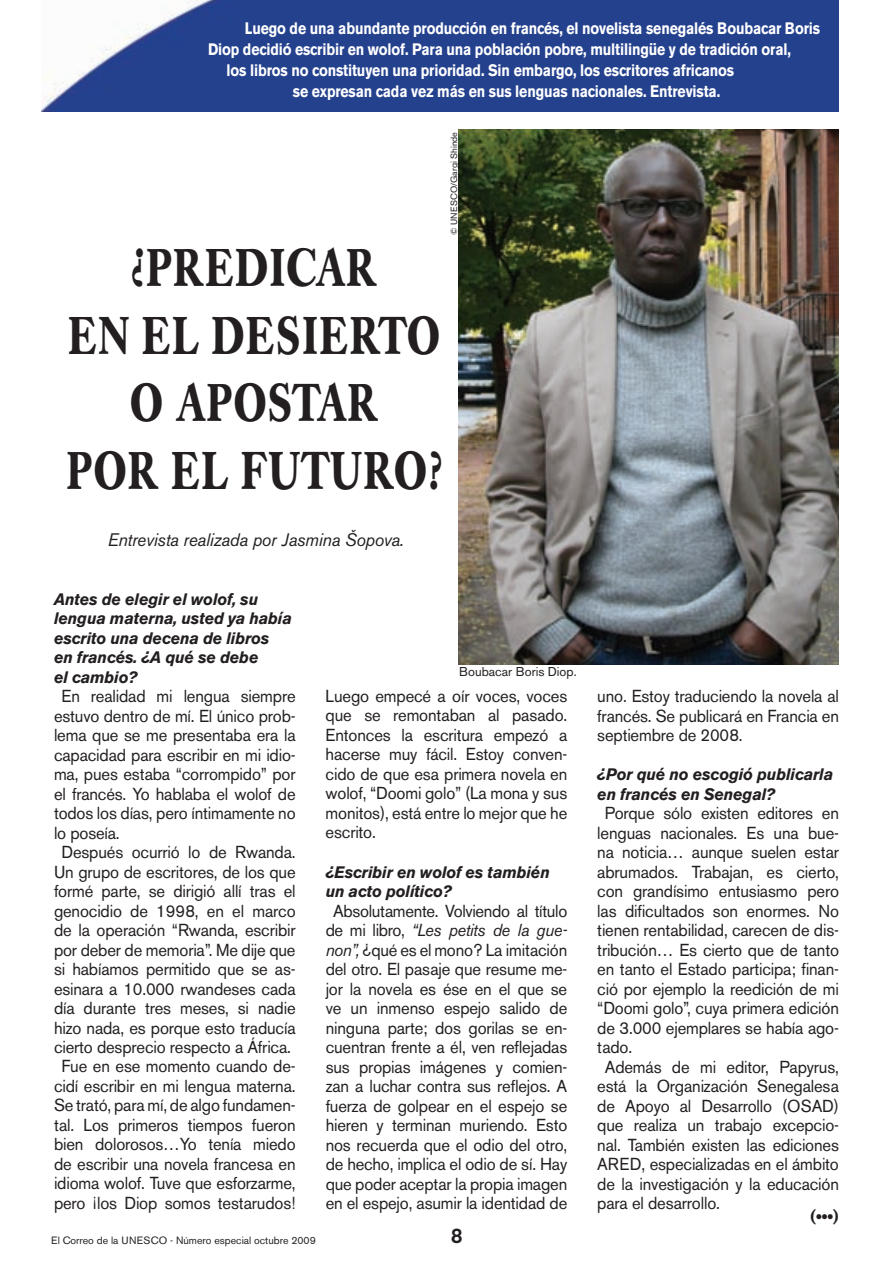
<style>
.page{position:relative;width:893px;height:1263px;background:#fff}
.page>*{position:absolute;margin:0;border:0;box-sizing:border-box;transform-origin:0 0}
.t1{font:700 52.5px/67.5px "Caslon Book BE";letter-spacing:.04em;color:#231f20;text-align:center;scale:.75 1}
.t2{font:500 21px "Akzidenz Grotesk BE";color:#231f20;scale:.96 1}
.t3{font:italic 18px "Akzidenz Grotesk BE";letter-spacing:-.01em;color:#231f20;scale:.96 1}
.t4{font:500 18px "Akzidenz Grotesk BE";color:#231f20;scale:.96 1}
.t5{font:17.25px/19.5px "Akzidenz Grotesk BE";letter-spacing:-.01em;color:#231f20;text-align:justify;scale:.96 1}
.t6{font:700 16.5px "Akzidenz Grotesk BE";letter-spacing:-.01em;color:#fff;scale:.85 1}
.t7{font:italic 700 16.5px/19.5px "Akzidenz Grotesk BE";letter-spacing:-.01em;color:#231f20;scale:.96 1}
.t8{font:12.75px "Akzidenz Grotesk BE";color:#231f20}
.t9{font:10.5px "Akzidenz Grotesk BE";color:#231f20}
.t10{font:9px "Akzidenz Grotesk BE";color:#231f20}
.s1{font-style:italic}
</style>
<div class="page">
<img style="left:459px;top:130px;width:380px;height:534px">
<img style="left:41px;top:0;width:798px;height:112px">
<p class="t6" style="left:245px;top:18px;width:678px">Luego de una abundante producción en francés, el novelista senegalés Boubacar Boris</p>
<p class="t6" style="left:208px;top:39px;width:687px">Diop decidió escribir en wolof. Para una población pobre, multilingüe y de tradición oral,</p>
<p class="t6" style="left:227px;top:60px;width:599px">los libros no constituyen una prioridad. Sin embargo, los escritores africanos</p>
<p class="t6" style="left:293px;top:81px;width:504px">se expresan cada vez más en sus lenguas nacionales. Entrevista.</p>
<h1 class="t1" style="left:67px;top:236px;width:501px">¿PREDICAR<br>EN EL DESIERTO<br>O APOSTAR<br>POR EL FUTURO?</h1>
<p class="t10" style="left:449px;top:235px;width:105px;rotate:-90deg">© UNESCO/Gargi Shinde</p>
<p class="t3" style="left:108px;top:529px;width:310px">Entrevista realizada por Jasmina Šopova.</p>
<p class="t7" style="left:54px;top:589px;width:249px">Antes de elegir el wolof, su lengua materna, usted ya había escrito una decena de libros en francés. ¿A qué se debe<br>el cambio?</p>
<p class="t5" style="left:62px;top:686px;width:245px">En realidad mi lengua siempre</p>
<p class="t5" style="left:54px;top:706px;width:253px">estuvo dentro de mí. El único prob-</p>
<p class="t5" style="left:54px;top:725px;width:253px">lema que se me presentaba era la</p>
<p class="t5" style="left:54px;top:745px;width:253px">capacidad para escribir en mi idio-</p>
<p class="t5" style="left:54px;top:764px;width:253px">ma, pues estaba “corrompido” por</p>
<p class="t5" style="left:54px;top:784px;width:253px">el francés. Yo hablaba el wolof de</p>
<p class="t5" style="left:54px;top:803px;width:253px">todos los días, pero íntimamente no</p>
<p class="t5" style="left:54px;top:823px;width:70px">lo poseía.</p>
<p class="t5" style="left:62px;top:842px;width:245px">Después ocurrió lo de Rwanda.</p>
<p class="t5" style="left:54px;top:862px;width:253px">Un grupo de escritores, de los que</p>
<p class="t5" style="left:54px;top:881px;width:253px">formé parte, se dirigió allí tras el</p>
<p class="t5" style="left:54px;top:901px;width:253px">genocidio de 1998, en el marco</p>
<p class="t5" style="left:54px;top:920px;width:253px">de la operación “Rwanda, escribir</p>
<p class="t5" style="left:54px;top:940px;width:253px">por deber de memoria”. Me dije que</p>
<p class="t5" style="left:54px;top:959px;width:253px">si habíamos permitido que se as-</p>
<p class="t5" style="left:54px;top:979px;width:253px">esinara a 10.000 rwandeses cada</p>
<p class="t5" style="left:54px;top:998px;width:253px">día durante tres meses, si nadie</p>
<p class="t5" style="left:54px;top:1018px;width:253px">hizo nada, es porque esto traducía</p>
<p class="t5" style="left:54px;top:1037px;width:248px">cierto desprecio respecto a África.</p>
<p class="t5" style="left:62px;top:1057px;width:245px">Fue en ese momento cuando de-</p>
<p class="t5" style="left:54px;top:1076px;width:253px">cidí escribir en mi lengua materna.</p>
<p class="t5" style="left:54px;top:1096px;width:253px">Se trató, para mí, de algo fundamen-</p>
<p class="t5" style="left:54px;top:1115px;width:253px">tal. Los primeros tiempos fueron</p>
<p class="t5" style="left:54px;top:1135px;width:253px">bien dolorosos…Yo tenía miedo</p>
<p class="t5" style="left:54px;top:1154px;width:253px">de escribir una novela francesa en</p>
<p class="t5" style="left:54px;top:1174px;width:253px">idioma wolof. Tuve que esforzarme,</p>
<p class="t5" style="left:54px;top:1193px;width:253px">pero ¡los Diop somos testarudos!</p>
<p class="t9" style="left:51px;top:1234px;width:266px">El Correo de la UNESCO - Número especial octubre 2009</p>
<p class="t8" style="left:459px;top:664px;width:119px">Boubacar Boris Diop.</p>
<p class="t5" style="left:326px;top:686px;width:253px">Luego empecé a oír voces, voces que se remontaban al pasado.<br>Entonces la escritura empezó a hacerse muy fácil. Estoy conven&shy;cido de que esa primera novela en wolof, “Doomi golo” (La mona y sus monitos), está entre lo mejor que he escrito.</p>
<p class="t7" style="left:326px;top:862px;width:235px">¿Escribir en wolof es también un acto político?</p>
<p class="t5" style="left:326px;top:901px;width:253px;text-align:center">Absolutamente. Volviendo al título de mi libro, <span class="s1">“Les petits de la gue&shy;non”,</span> ¿qué es el mono? La imitación del otro. El pasaje que resume me&shy;jor la novela es ése en el que se ve un inmenso espejo salido de ninguna parte; dos gorilas se en&shy;cuentran frente a él, ven reflejadas sus propias imágenes y comien&shy;zan a luchar contra sus reflejos. A fuerza de golpear en el espejo se hieren y terminan muriendo. Esto nos recuerda que el odio del otro, de hecho, implica el odio de sí. Hay que poder aceptar la propia imagen en el espejo, asumir la identidad de</p>
<p class="t2" style="left:451px;top:1223px;width:13px">8</p>
<p class="t5" style="left:597px;top:686px;width:253px">uno. Estoy traduciendo la novela al francés. Se publicará en Francia en septiembre de 2008.</p>
<p class="t7" style="left:597px;top:765px;width:247px">¿Por qué no escogió publicarla en francés en Senegal?</p>
<p class="t5" style="left:605px;top:803px;width:245px">Porque sólo existen editores en</p>
<p class="t5" style="left:597px;top:823px;width:253px">lenguas nacionales. Es una bue-</p>
<p class="t5" style="left:597px;top:842px;width:253px">na noticia… aunque suelen estar</p>
<p class="t5" style="left:597px;top:862px;width:253px">abrumados. Trabajan, es cierto,</p>
<p class="t5" style="left:597px;top:881px;width:253px">con grandísimo entusiasmo pero</p>
<p class="t5" style="left:597px;top:901px;width:253px">las dificultados son enormes. No</p>
<p class="t5" style="left:597px;top:920px;width:253px">tienen rentabilidad, carecen de dis-</p>
<p class="t5" style="left:597px;top:940px;width:253px">tribución… Es cierto que de tanto</p>
<p class="t5" style="left:597px;top:959px;width:253px">en tanto el Estado participa; finan-</p>
<p class="t5" style="left:597px;top:979px;width:253px">ció por ejemplo la reedición de mi</p>
<p class="t5" style="left:597px;top:998px;width:253px">“Doomi golo”, cuya primera edición</p>
<p class="t5" style="left:597px;top:1018px;width:253px">de 3.000 ejemplares se había ago-</p>
<p class="t5" style="left:597px;top:1037px;width:38px">tado.</p>
<p class="t5" style="left:605px;top:1057px;width:245px">Además de mi editor, Papyrus,</p>
<p class="t5" style="left:597px;top:1076px;width:253px">está la Organización Senegalesa</p>
<p class="t5" style="left:597px;top:1096px;width:253px">de Apoyo al Desarrollo (OSAD)</p>
<p class="t5" style="left:597px;top:1115px;width:253px">que realiza un trabajo excepcio-</p>
<p class="t5" style="left:597px;top:1135px;width:253px">nal. También existen las ediciones</p>
<p class="t5" style="left:597px;top:1154px;width:253px">ARED, especializadas en el ámbito</p>
<p class="t5" style="left:597px;top:1174px;width:253px">de la investigación y la educación</p>
<p class="t5" style="left:597px;top:1193px;width:129px">para el desarrollo.</p>
<p class="t4" style="left:810px;top:1206px;width:32px">(•••)</p>
</div>
